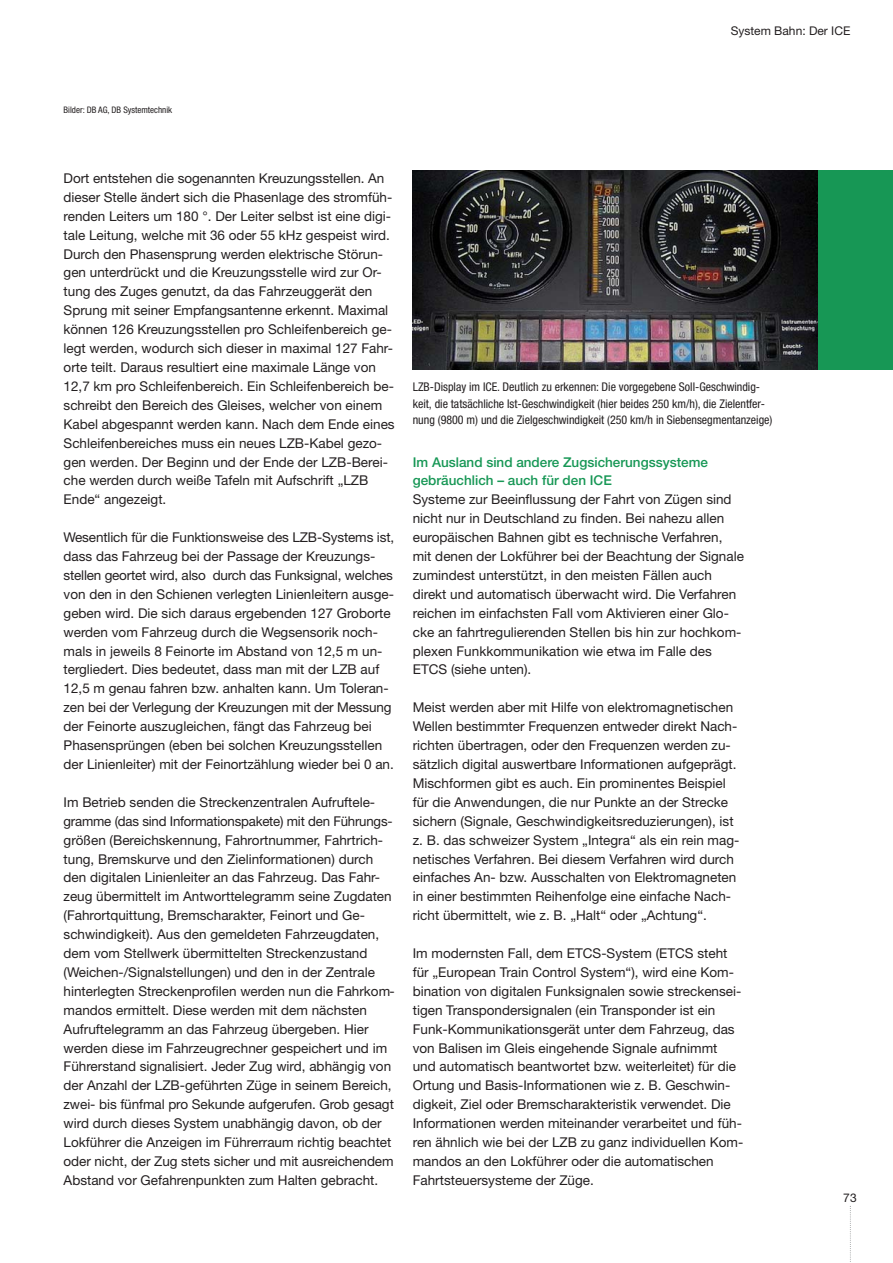
<style>
.page{position:relative;width:893px;height:1263px;background:#fff}
.page>*{position:absolute;margin:0;border:0;box-sizing:border-box;transform-origin:0 0}
.t1{font:13.5px/18.9px "Helvetica Neue";color:#231f20}
.t2{font:500 13.5px/18.9px "Helvetica Neue";color:#179755}
.t3{font:condensed 12px/16.5px "Helvetica Neue";color:#231f20}
.t4{font:12px "Helvetica Neue";color:#231f20}
.t5{font:condensed 9px "Helvetica Neue";color:#231f20}
</style>
<div class="page">
<svg style="left:850px;top:1206px;width:1px;height:56px"></svg>
<img style="left:413px;top:170px;width:405px;height:200px">
<div style="left:818px;top:170px;width:74px;height:200px;background:#179755"></div>
<p class="t4" style="left:731px;top:27px;width:121px">System Bahn: Der ICE</p>
<p class="t5" style="left:64px;top:106px;width:110px">Bilder: DB AG, DB Systemtechnik</p>
<p class="t1" style="left:64px;top:170px;width:333px">Dort entstehen die sogenannten Kreuzungsstellen. An dieser Stelle ändert sich die Phasenlage des stromfüh&shy;renden Leiters um 180 °. Der Leiter selbst ist eine digi&shy;tale Leitung, welche mit 36 oder 55 kHz gespeist wird.<br>Durch den Phasensprung werden elektrische Störun&shy;gen unterdrückt und die Kreuzungsstelle wird zur Or&shy;tung des Zuges genutzt, da das Fahrzeuggerät den Sprung mit seiner Empfangsantenne erkennt. Maximal können 126 Kreuzungsstellen pro Schleifenbereich ge&shy;legt werden, wodurch sich dieser in maximal 127 Fahr&shy;orte teilt. Daraus resultiert eine maximale Länge von 12,7 km pro Schleifenbereich. Ein Schleifenbereich be&shy;schreibt den Bereich des Gleises, welcher von einem Kabel abgespannt werden kann. Nach dem Ende eines Schleifenbereiches muss ein neues LZB-Kabel gezo&shy;gen werden. Der Beginn und der Ende der LZB-Berei&shy;che werden durch weiße Tafeln mit Aufschrift „LZB Ende“ angezeigt.</p>
<p class="t1" style="left:64px;top:529px;width:332px">Wesentlich für die Funktionsweise des LZB-Systems ist, dass das Fahrzeug bei der Passage der Kreuzungs&shy;stellen geortet wird, also durch das Funksignal, welches von den in den Schienen verlegten Linienleitern ausge&shy;geben wird. Die sich daraus ergebenden 127 Groborte werden vom Fahrzeug durch die Wegsensorik noch&shy;mals in jeweils 8 Feinorte im Abstand von 12,5 m un&shy;tergliedert. Dies bedeutet, dass man mit der LZB auf 12,5 m genau fahren bzw. anhalten kann. Um Toleran&shy;zen bei der Verlegung der Kreuzungen mit der Messung der Feinorte auszugleichen, fängt das Fahrzeug bei Phasensprüngen (eben bei solchen Kreuzungsstellen der Linienleiter) mit der Feinortzählung wieder bei 0 an.</p>
<p class="t1" style="left:64px;top:794px;width:333px">Im Betrieb senden die Streckenzentralen Aufruftele&shy;gramme (das sind Informationspakete) mit den Führungs&shy;größen (Bereichskennung, Fahrortnummer, Fahrtrich - tung, Bremskurve und den Zielinformationen) durch den digitalen Linienleiter an das Fahrzeug. Das Fahr&shy;zeug übermittelt im Antworttelegramm seine Zugdaten (Fahrortquittung, Bremscharakter, Feinort und Ge&shy;schwindigkeit). Aus den gemeldeten Fahrzeugdaten, dem vom Stellwerk übermittelten Streckenzustand (Weichen-/Signalstellungen) und den in der Zentrale hinterlegten Streckenprofilen werden nun die Fahrkom&shy;mandos ermittelt. Diese werden mit dem nächsten Aufruftelegramm an das Fahrzeug übergeben. Hier werden diese im Fahrzeugrechner gespeichert und im Führerstand signalisiert. Jeder Zug wird, abhängig von der Anzahl der LZB-geführten Züge in seinem Bereich, zwei- bis fünfmal pro Sekunde aufgerufen. Grob gesagt wird durch dieses System unabhängig davon, ob der Lokführer die Anzeigen im Führerraum richtig beachtet oder nicht, der Zug stets sicher und mit ausreichendem Abstand vor Gefahrenpunkten zum Halten gebracht.</p>
<p class="t3" style="left:413px;top:380px;width:361px">LZB-Display im ICE. Deutlich zu erkennen: Die vorgegebene Soll-Geschwindig&shy;keit, die tatsächliche Ist-Geschwindigkeit (hier beides 250 km/h), die Zielentfer&shy;nung (9800 m) und die Zielgeschwindigkeit (250 km/h in Siebensegmentanzeige)</p>
<p class="t2" style="left:413px;top:454px;width:297px">Im Ausland sind andere Zugsicherungssysteme gebräuchlich – auch für den ICE</p>
<p class="t1" style="left:413px;top:491px;width:333px">Systeme zur Beeinflussung der Fahrt von Zügen sind nicht nur in Deutschland zu finden. Bei nahezu allen europäischen Bahnen gibt es technische Verfahren, mit denen der Lokführer bei der Beachtung der Signale zumindest unterstützt, in den meisten Fällen auch direkt und automatisch überwacht wird. Die Verfahren reichen im einfachsten Fall vom Aktivieren einer Glo&shy;cke an fahrtregulierenden Stellen bis hin zur hochkom&shy;plexen Funkkommunikation wie etwa im Falle des ETCS (siehe unten).</p>
<p class="t1" style="left:413px;top:699px;width:328px">Meist werden aber mit Hilfe von elektromagnetischen Wellen bestimmter Frequenzen entweder direkt Nach&shy;richten übertragen, oder den Frequenzen werden zu&shy;sätzlich digital auswertbare Informationen aufgeprägt.<br>Mischformen gibt es auch. Ein prominentes Beispiel für die Anwendungen, die nur Punkte an der Strecke sichern (Signale, Geschwindigkeitsreduzierungen), ist z. B. das schweizer System „Integra“ als ein rein mag&shy;netisches Verfahren. Bei diesem Verfahren wird durch einfaches An- bzw. Ausschalten von Elektromagneten in einer bestimmten Reihenfolge eine einfache Nach&shy;richt übermittelt, wie z. B. „Halt“ oder „Achtung“.</p>
<p class="t1" style="left:413px;top:945px;width:332px">Im modernsten Fall, dem ETCS-System (ETCS steht für „European Train Control System“), wird eine Kom&shy;bination von digitalen Funksignalen sowie streckensei&shy;tigen Transpondersignalen (ein Transponder ist ein Funk-Kommunikationsgerät unter dem Fahrzeug, das von Balisen im Gleis eingehende Signale aufnimmt und automatisch beantwortet bzw. weiterleitet) für die Ortung und Basis-Informationen wie z. B. Geschwin&shy;digkeit, Ziel oder Bremscharakteristik verwendet. Die Informationen werden miteinander verarbeitet und füh&shy;ren ähnlich wie bei der LZB zu ganz individuellen Kom&shy;mandos an den Lokführer oder die automatischen Fahrtsteuersysteme der Züge.</p>
<p class="t4" style="left:843px;top:1193px;width:15px">73</p>
</div>
